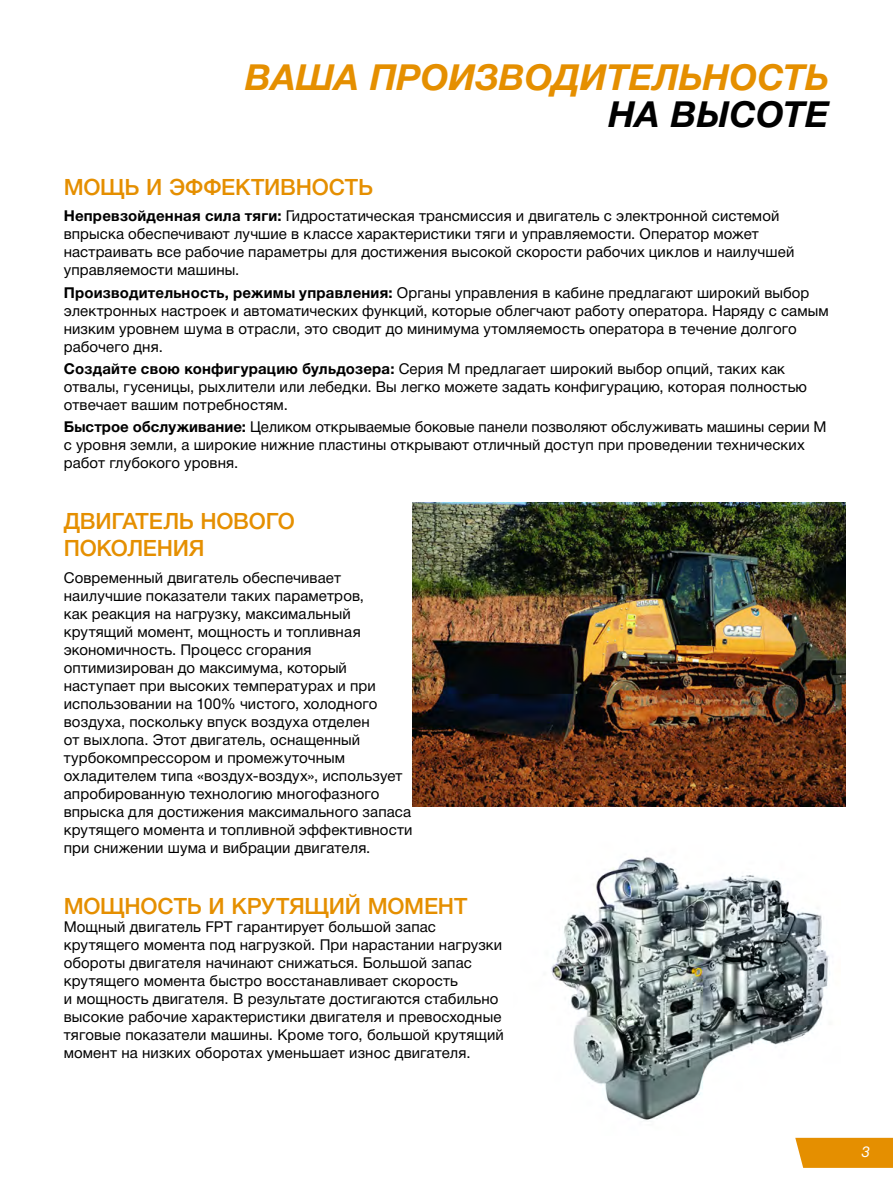
<style>
.page{position:relative;width:893px;height:1191px;background:#fff}
.page>*{position:absolute;margin:0;border:0;box-sizing:border-box;transform-origin:0 0}
.t1{font:italic 700 36px "Helvetica Neue Cyr";color:#e58f00}
.t2{font:italic 700 36px "Helvetica Neue Cyr";color:#000}
.t3{font:500 22.5px/27px "Helvetica Neue Cyr";letter-spacing:-.015em;color:#e58f00}
.t4{font:15px/18px "Helvetica Neue Cyr";letter-spacing:.005em;color:#000}
.t5{font:italic 15px "Helvetica Neue Cyr";color:#fff}
.s1{font-weight:700}
</style>
<div class="page">
<svg style="left:795px;top:1137px;width:98px;height:30px;background:#e69611"></svg>
<img style="left:412px;top:502px;width:433px;height:305px">
<img style="left:551px;top:857px;width:279px;height:263px">
<h1 class="t1" style="left:245px;top:57px;width:586px">ВАША ПРОИЗВОДИТЕЛЬНОСТЬ</h1>
<h1 class="t2" style="left:608px;top:94px;width:222px">НА ВЫСОТЕ</h1>
<h2 class="t3" style="left:64px;top:173px;width:311px">МОЩЬ И ЭФФЕКТИВНОСТЬ</h2>
<p class="t4" style="left:64px;top:207px;width:732px"><span class="s1">Непревзойденная сила тяги:</span> Гидростатическая трансмиссия и двигатель с электронной системой впрыска обеспечивают лучшие в классе характеристики тяги и управляемости. Оператор может настраивать все рабочие параметры для достижения высокой скорости рабочих циклов и наилучшей управляемости машины.</p>
<p class="t4" style="left:64px;top:283px;width:766px"><span class="s1">Производительность, режимы управления:</span> Органы управления в кабине предлагают широкий выбор электронных настроек и автоматических функций, которые облегчают работу оператора. Наряду с самым низким уровнем шума в отрасли, это сводит до минимума утомляемость оператора в течение долгого рабочего дня.</p>
<p class="t4" style="left:64px;top:360px;width:745px"><span class="s1">Создайте свою конфигурацию бульдозера:</span> Серия M предлагает широкий выбор опций, таких как отвалы, гусеницы, рыхлители или лебедки. Вы легко можете задать конфигурацию, которая полностью отвечает вашим потребностям.</p>
<p class="t4" style="left:64px;top:418px;width:764px"><span class="s1">Быстрое обслуживание:</span> Целиком открываемые боковые панели позволяют обслуживать машины серии M с уровня земли, а широкие нижние пластины открывают отличный доступ при проведении технических работ глубокого уровня.</p>
<h2 class="t3" style="left:64px;top:508px;width:233px">ДВИГАТЕЛЬ НОВОГО<br>ПОКОЛЕНИЯ</h2>
<p class="t4" style="left:64px;top:568px;width:350px">Современный двигатель обеспечивает наилучшие показатели таких параметров,<br>как реакция на нагрузку, максимальный крутящий момент, мощность и топливная экономичность. Процесс сгорания оптимизирован до максимума, который наступает при высоких температурах и при использовании на 100% чистого, холодного воздуха, поскольку впуск воздуха отделен<br>от выхлопа. Этот двигатель, оснащенный турбокомпрессором и промежуточным охладителем типа «воздух-воздух», использует апробированную технологию многофазного впрыска для достижения максимального запаса крутящего момента и топливной эффективности при снижении шума и вибрации двигателя.</p>
<h2 class="t3" style="left:64px;top:892px;width:405px">МОЩНОСТЬ И КРУТЯЩИЙ МОМЕНТ</h2>
<p class="t4" style="left:64px;top:917px;width:441px">Мощный двигатель FPT гарантирует большой запас крутящего момента под нагрузкой. При нарастании нагрузки обороты двигателя начинают снижаться. Большой запас крутящего момента быстро восстанавливает скорость<br>и мощность двигателя. В результате достигаются стабильно высокие рабочие характеристики двигателя и превосходные тяговые показатели машины. Кроме того, большой крутящий момент на низких оборотах уменьшает износ двигателя.</p>
<p class="t5" style="left:862px;top:1143px;width:10px">3</p>
</div>
